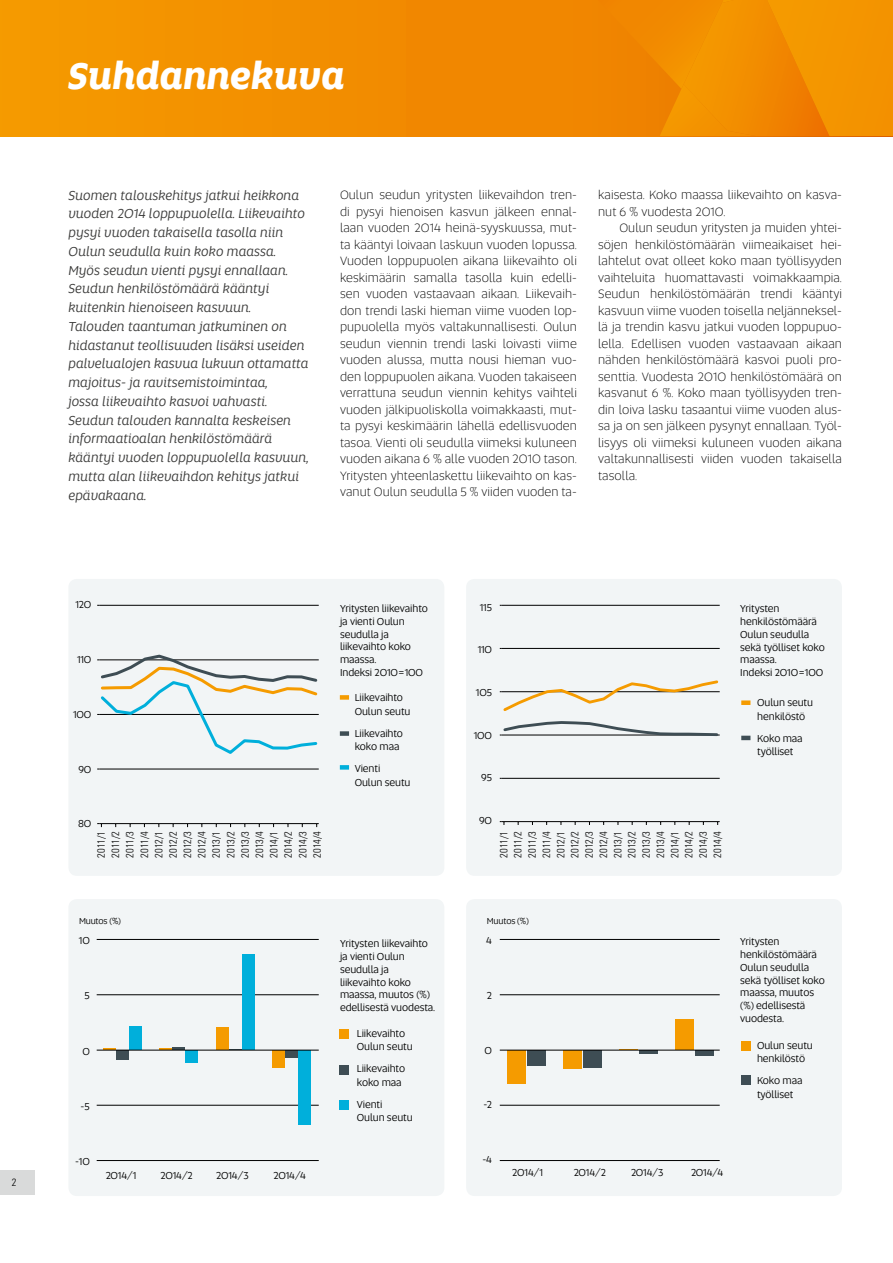
<style>
.page{position:relative;width:893px;height:1263px;background:#fff}
.page>*{position:absolute;margin:0;border:0;box-sizing:border-box;transform-origin:0 0}
.t1{font:italic 700 37.5px "Altis";color:#fff}
.t2{font:italic 13.5px/18.8px "Altis";color:#3a3a39}
.t3{font:300 12.75px/16.5px "Altis";letter-spacing:.005em;color:#000;text-align:justify}
.t4{font:10.5px/12.8px "Altis";letter-spacing:-.01em;color:#000}
.t5{font:300 condensed 10.5px/14.4px "Univers LT Std";color:#000;text-align:justify}
.t6{font:9px "Altis";letter-spacing:-.02em;color:#000}
</style>
<div class="page">
<div style="left:0;top:1171px;width:35px;height:24px;background:#d9dada"></div>
<div style="left:0;top:0;width:893px;height:136px;background:#f39200"></div>
<div style="left:406px;top:0;width:487px;height:136px;background:#f18700"></div>
<svg style="left:660px;top:0;width:233px;height:136px"></svg>
<div style="left:68px;top:579px;width:376px;height:297px;background:#f2f5f6;border-radius:9px"></div>
<div style="left:68px;top:899px;width:376px;height:297px;background:#f2f5f6;border-radius:9px"></div>
<div style="left:466px;top:579px;width:376px;height:297px;background:#f2f5f6;border-radius:9px"></div>
<div style="left:340px;top:1029px;width:9px;height:9px;background:#f59b00"></div>
<div style="left:340px;top:1066px;width:9px;height:9px;background:#3e4d54"></div>
<div style="left:340px;top:1100px;width:9px;height:9px;background:#00afdb"></div>
<div style="left:741px;top:700px;width:9px;height:5px;background:#f59b00"></div>
<div style="left:340px;top:695px;width:9px;height:5px;background:#f59b00"></div>
<svg style="left:741px;top:736px;width:9px;height:4px"></svg>
<div style="left:340px;top:731px;width:9px;height:5px;background:#3e4d54"></div>
<div style="left:340px;top:765px;width:9px;height:5px;background:#00afdb"></div>
<div style="left:466px;top:899px;width:376px;height:297px;background:#f2f5f6;border-radius:9px"></div>
<div style="left:741px;top:1041px;width:9px;height:10px;background:#f59b00"></div>
<div style="left:741px;top:1075px;width:9px;height:9px;background:#3e4d54"></div>
<hr style="left:99px;top:823px;width:220px;height:1px;background:#000">
<hr style="left:99px;top:769px;width:220px;height:1px;background:#000">
<hr style="left:99px;top:605px;width:220px;height:1px;background:#000">
<svg style="left:97px;top:823px;width:5px;height:4px"></svg>
<svg style="left:97px;top:654px;width:222px;height:100px"></svg>
<hr style="left:502px;top:821px;width:218px;height:1px;background:#000">
<hr style="left:502px;top:778px;width:218px;height:1px;background:#000">
<hr style="left:502px;top:648px;width:218px;height:1px;background:#000">
<hr style="left:502px;top:605px;width:218px;height:1px;background:#000">
<svg style="left:500px;top:821px;width:5px;height:4px"></svg>
<svg style="left:500px;top:680px;width:220px;height:31px"></svg>
<svg style="left:500px;top:721px;width:220px;height:16px"></svg>
<hr style="left:101px;top:1160px;width:218px;height:1px;background:#000">
<hr style="left:101px;top:1105px;width:218px;height:1px;background:#000">
<hr style="left:101px;top:994px;width:218px;height:1px;background:#000">
<hr style="left:101px;top:939px;width:218px;height:1px;background:#000">
<svg style="left:103px;top:1048px;width:12px;height:2px"></svg>
<div style="left:116px;top:1050px;width:12px;height:9px;background:#3e4d54"></div>
<div style="left:129px;top:1026px;width:12px;height:24px;background:#00afdb"></div>
<svg style="left:159px;top:1047px;width:26px;height:3px"></svg>
<div style="left:186px;top:1050px;width:12px;height:12px;background:#00afdb"></div>
<div style="left:216px;top:1028px;width:12px;height:22px;background:#f59b00"></div>
<svg style="left:229px;top:1049px;width:12px;height:1px"></svg>
<div style="left:242px;top:954px;width:13px;height:96px;background:#00afdb"></div>
<div style="left:272px;top:1050px;width:13px;height:17px;background:#f59b00"></div>
<div style="left:286px;top:1050px;width:12px;height:8px;background:#3e4d54"></div>
<div style="left:299px;top:1050px;width:12px;height:75px;background:#00afdb"></div>
<hr style="left:97px;top:1050px;width:222px;height:1px;background:#000">
<hr style="left:504px;top:1160px;width:216px;height:1px;background:#000">
<hr style="left:504px;top:1105px;width:216px;height:1px;background:#000">
<hr style="left:504px;top:994px;width:216px;height:1px;background:#000">
<hr style="left:504px;top:939px;width:216px;height:1px;background:#000">
<div style="left:507px;top:1050px;width:18px;height:34px;background:#f59b00"></div>
<div style="left:527px;top:1050px;width:19px;height:15px;background:#3e4d54"></div>
<div style="left:563px;top:1050px;width:19px;height:18px;background:#f59b00"></div>
<div style="left:583px;top:1050px;width:19px;height:18px;background:#3e4d54"></div>
<svg style="left:619px;top:1049px;width:19px;height:1px"></svg>
<hr style="left:639px;top:1050px;width:19px;height:3px;background:#3e4d54">
<div style="left:675px;top:1019px;width:19px;height:31px;background:#f59b00"></div>
<div style="left:695px;top:1050px;width:19px;height:5px;background:#3e4d54"></div>
<hr style="left:500px;top:1050px;width:220px;height:1px;background:#000">
<p class="t5" style="left:12px;top:1175px;width:6px">2</p>
<h1 class="t1" style="left:68px;top:48px;width:278px">Suhdannekuva</h1>
<p class="t2" style="left:68px;top:185px;width:242px">Suomen talouskehitys jatkui heikkona vuoden 2014 loppupuolella. Liikevaihto pysyi vuoden takaisella tasolla niin Oulun seudulla kuin koko maassa.<br>Myös seudun vienti pysyi ennallaan.<br>Seudun henkilöstömäärä kääntyi kuitenkin hienoiseen kasvuun.<br>Talouden taantuman jatkuminen on hidastanut teollisuuden lisäksi useiden palvelualojen kasvua lukuun ottamatta majoitus- ja ravitsemistoimintaa,<br>jossa liikevaihto kasvoi vahvasti.<br>Seudun talouden kannalta keskeisen informaatioalan henkilöstömäärä kääntyi vuoden loppupuolella kasvuun, mutta alan liikevaihdon kehitys jatkui epävakaana.</p>
<p class="t3" style="left:340px;top:186px;width:238px">Oulun seudun yritysten liikevaihdon tren&shy;di pysyi hienoisen kasvun jälkeen ennal&shy;laan vuoden 2014 heinä-syyskuussa, mut&shy;ta kääntyi loivaan laskuun vuoden lopussa.<br>Vuoden loppupuolen aikana liikevaihto oli keskimäärin samalla tasolla kuin edelli&shy;sen vuoden vastaavaan aikaan. Liikevaih&shy;don trendi laski hieman viime vuoden lop&shy;pupuolella myös valtakunnallisesti. Oulun seudun viennin trendi laski loivasti viime vuoden alussa, mutta nousi hieman vuo&shy;den loppupuolen aikana. Vuoden takaiseen verrattuna seudun viennin kehitys vaihteli vuoden jälkipuoliskolla voimakkaasti, mut&shy;ta pysyi keskimäärin lähellä edellisvuoden tasoa. Vienti oli seudulla viimeksi kuluneen vuoden aikana 6 % alle vuoden 2010 tason.<br>Yritysten yhteenlaskettu liikevaihto on kas&shy;vanut Oulun seudulla 5 % viiden vuoden ta-</p>
<p class="t3" style="left:598px;top:186px;width:245px">kaisesta. Koko maassa liikevaihto on kasva&shy;nut 6 % vuodesta 2010.</p>
<p class="t3" style="left:598px;top:219px;width:245px;text-indent:21px">Oulun seudun yritysten ja muiden yhtei&shy;söjen henkilöstömäärän viimeaikaiset hei&shy;lahtelut ovat olleet koko maan työllisyyden vaihteluita huomattavasti voimakkaampia.<br>Seudun henkilöstömäärän trendi kääntyi kasvuun viime vuoden toisella neljänneksel&shy;lä ja trendin kasvu jatkui vuoden loppupuo&shy;lella. Edellisen vuoden vastaavaan aikaan nähden henkilöstömäärä kasvoi puoli pro&shy;senttia. Vuodesta 2010 henkilöstömäärä on kasvanut 6 %. Koko maan työllisyyden tren&shy;din loiva lasku tasaantui viime vuoden alus&shy;sa ja on sen jälkeen pysynyt ennallaan. Työl&shy;lisyys oli viimeksi kuluneen vuoden aikana valtakunnallisesti viiden vuoden takaisella tasolla.</p>
<p class="t4" style="left:75px;top:598px;width:17px">120</p>
<p class="t4" style="left:77px;top:653px;width:16px">110</p>
<p class="t4" style="left:73px;top:707px;width:20px">100</p>
<p class="t4" style="left:78px;top:762px;width:14px">90</p>
<p class="t4" style="left:78px;top:817px;width:15px">80</p>
<p class="t4" style="left:340px;top:602px;width:89px">Yritysten liikevaihto ja vienti Oulun seudulla ja liikevaihto koko maassa.<br>Indeksi 2010=100</p>
<p class="t4" style="left:355px;top:690px;width:57px;line-height:13.5px">Liikevaihto<br>Oulun seutu</p>
<p class="t4" style="left:355px;top:726px;width:50px;line-height:13.5px">Liikevaihto koko maa</p>
<p class="t4" style="left:355px;top:761px;width:57px;line-height:13.5px">Vienti<br>Oulun seutu</p>
<p class="t4" style="left:480px;top:600px;width:14px">115</p>
<p class="t4" style="left:478px;top:643px;width:16px">110</p>
<p class="t4" style="left:476px;top:686px;width:18px">105</p>
<p class="t4" style="left:474px;top:728px;width:20px">100</p>
<p class="t4" style="left:481px;top:771px;width:12px">95</p>
<p class="t4" style="left:479px;top:813px;width:14px">90</p>
<p class="t4" style="left:740px;top:602px;width:86px">Yritysten henkilöstömäärä<br>Oulun seudulla sekä työlliset koko maassa.<br>Indeksi 2010=100</p>
<p class="t4" style="left:757px;top:695px;width:57px;line-height:13.5px">Oulun seutu henkilöstö</p>
<p class="t4" style="left:757px;top:731px;width:47px;line-height:13.5px">Koko maa työlliset</p>
<p class="t5" style="left:94px;top:858px;width:28px;rotate:-90deg">2011/1<br>2011/2<br>2011/3<br>2011/4<br>2012/1<br>2012/2<br>2012/3<br>2012/4<br>2013/1<br>2013/2<br>2013/3<br>2013/4<br>2014/1<br>2014/2<br>2014/3<br>2014/4</p>
<p class="t5" style="left:497px;top:858px;width:28px;rotate:-90deg">2011/1<br>2011/2<br>2011/3<br>2011/4<br>2012/1<br>2012/2<br>2012/3<br>2012/4<br>2013/1<br>2013/2<br>2013/3<br>2013/4<br>2014/1<br>2014/2<br>2014/3<br>2014/4</p>
<p class="t6" style="left:79px;top:915px;width:44px">Muutos (%)</p>
<p class="t6" style="left:487px;top:915px;width:44px">Muutos (%)</p>
<p class="t4" style="left:79px;top:933px;width:13px">10</p>
<p class="t4" style="left:85px;top:989px;width:7px">5</p>
<p class="t4" style="left:340px;top:937px;width:97px">Yritysten liikevaihto ja vienti Oulun seudulla ja liikevaihto koko maassa, muutos (%) edellisestä vuodesta.</p>
<p class="t4" style="left:486px;top:934px;width:7px">4</p>
<p class="t4" style="left:487px;top:988px;width:7px">2</p>
<p class="t4" style="left:740px;top:935px;width:86px">Yritysten henkilöstömäärä<br>Oulun seudulla sekä työlliset koko maassa, muutos (%) edellisestä vuodesta.</p>
<p class="t4" style="left:82px;top:1044px;width:9px">0</p>
<p class="t4" style="left:81px;top:1100px;width:11px">-5</p>
<p class="t4" style="left:357px;top:1026px;width:57px;line-height:13.5px">Liikevaihto<br>Oulun seutu</p>
<p class="t4" style="left:357px;top:1061px;width:50px;line-height:13.5px">Liikevaihto koko maa</p>
<p class="t4" style="left:357px;top:1097px;width:57px;line-height:13.5px">Vienti<br>Oulun seutu</p>
<p class="t4" style="left:484px;top:1043px;width:9px">0</p>
<p class="t4" style="left:484px;top:1098px;width:10px">-2</p>
<p class="t4" style="left:757px;top:1038px;width:57px;line-height:13.5px">Oulun seutu henkilöstö</p>
<p class="t4" style="left:757px;top:1073px;width:47px;line-height:13.5px">Koko maa työlliset</p>
<p class="t4" style="left:75px;top:1155px;width:16px">-10</p>
<p class="t4" style="left:483px;top:1152px;width:11px">-4</p>
<p class="t4" style="left:106px;top:1168px;width:32px">2014/1</p>
<p class="t4" style="left:161px;top:1168px;width:34px">2014/2</p>
<p class="t4" style="left:216px;top:1168px;width:34px">2014/3</p>
<p class="t4" style="left:274px;top:1168px;width:34px">2014/4</p>
<p class="t4" style="left:512px;top:1166px;width:32px">2014/1</p>
<p class="t4" style="left:574px;top:1166px;width:34px">2014/2</p>
<p class="t4" style="left:631px;top:1166px;width:34px">2014/3</p>
<p class="t4" style="left:691px;top:1166px;width:34px">2014/4</p>
</div>
